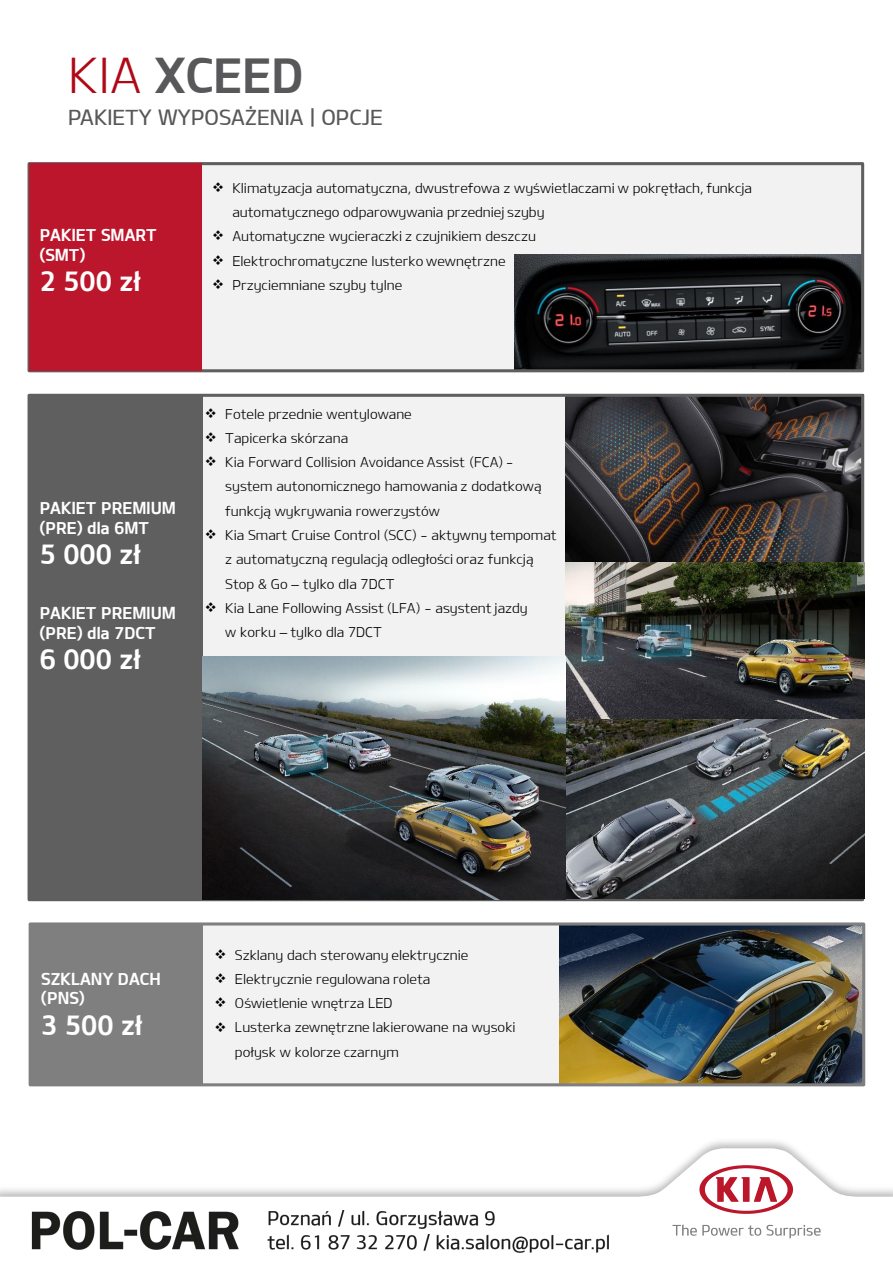
<style>
.page{position:relative;width:893px;height:1264px;background:#fff}
.page>*{position:absolute;margin:0;border:0;box-sizing:border-box;transform-origin:0 0}
.t1{font:48px "Kia B";color:#58585a}
.t2{font:27px "Kia B";color:#fff}
.t3{font:21px "Kia M";color:#58585a}
.t4{font:16.5px/19.8px "Kia B";color:#fff}
.t5{font:13.5px/24.3px "Kia L";color:#000}
.s1{font-family:"Kia L";color:#af0917}
</style>
<div class="page">
<svg style="left:0;top:1147px;width:893px;height:106px"></svg>
<img style="left:24px;top:1209px;width:592px;height:43px">
<svg style="left:699px;top:1164px;width:94px;height:49px"></svg>
<svg style="left:672px;top:1224px;width:149px;height:14px"></svg>
<div style="left:31px;top:162px;width:833px;height:210px;background:#f2f2f2"></div>
<img style="left:515px;top:254px;width:345px;height:114px">
<div style="left:28px;top:162px;width:836px;height:210px;border:3px solid #5f5f5f"></div>
<div style="left:29px;top:163px;width:172px;height:207px;background:#bb162b"></div>
<div style="left:29px;top:922px;width:834px;height:162px;background:#f2f2f2"></div>
<img style="left:560px;top:926px;width:301px;height:156px">
<div style="left:29px;top:922px;width:836px;height:164px;border:3px solid #7f7f7f"></div>
<div style="left:31px;top:923px;width:172px;height:160px;background:#7f7f7f"></div>
<div style="left:29px;top:394px;width:835px;height:489px;background:#f2f2f2"></div>
<img style="left:566px;top:397px;width:294px;height:500px">
<div style="left:29px;top:394px;width:173px;height:505px;background:#5f5f5f"></div>
<img style="left:202px;top:656px;width:364px;height:242px">
<h1 class="t1" style="left:68px;top:45px;width:237px"><span class="s1">KIA</span> XCEED</h1>
<h3 class="t3" style="left:68px;top:104px;width:316px">PAKIETY WYPOSAŻENIA | OPCJE</h3>
<p class="t4" style="left:40px;top:225px;width:119px">PAKIET SMART (SMT)</p>
<h2 class="t2" style="left:40px;top:264px;width:103px">2 500 zł</h2>
<p class="t4" style="left:40px;top:497px;width:138px">PAKIET PREMIUM (PRE) dla 6MT</p>
<h2 class="t2" style="left:40px;top:537px;width:103px">5 000 zł</h2>
<p class="t4" style="left:40px;top:602px;width:138px">PAKIET PREMIUM (PRE) dla 7DCT</p>
<h2 class="t2" style="left:40px;top:641px;width:103px">6 000 zł</h2>
<p class="t5" style="left:232px;top:175px;width:521px">Klimatyzacja automatyczna, dwustrefowa z wyświetlaczami w pokrętłach, funkcja automatycznego odparowywania przedniej szyby<br>Automatyczne wycieraczki z czujnikiem deszczu<br>Elektrochromatyczne lusterko wewnętrzne<br>Przyciemniane szyby tylne</p>
<p class="t5" style="left:225px;top:401px;width:333px">Fotele przednie wentylowane<br>Tapicerka skórzana<br>Kia Forward Collision Avoidance Assist (FCA) - system autonomicznego hamowania z dodatkową funkcją wykrywania rowerzystów<br>Kia Smart Cruise Control (SCC) - aktywny tempomat z automatyczną regulacją odległości oraz funkcją Stop &amp; Go – tylko dla 7DCT<br>Kia Lane Following Assist (LFA) - asystent jazdy<br>w korku – tylko dla 7DCT</p>
<p class="t4" style="left:41px;top:967px;width:121px">SZKLANY DACH (PNS)</p>
<h2 class="t2" style="left:41px;top:1007px;width:103px">3 500 zł</h2>
<p class="t5" style="left:235px;top:941px;width:282px">Szklany dach sterowany elektrycznie<br>Elektrycznie regulowana roleta<br>Oświetlenie wnętrza LED<br>Lusterka zewnętrzne lakierowane na wysoki połysk w kolorze czarnym</p>
</div>
